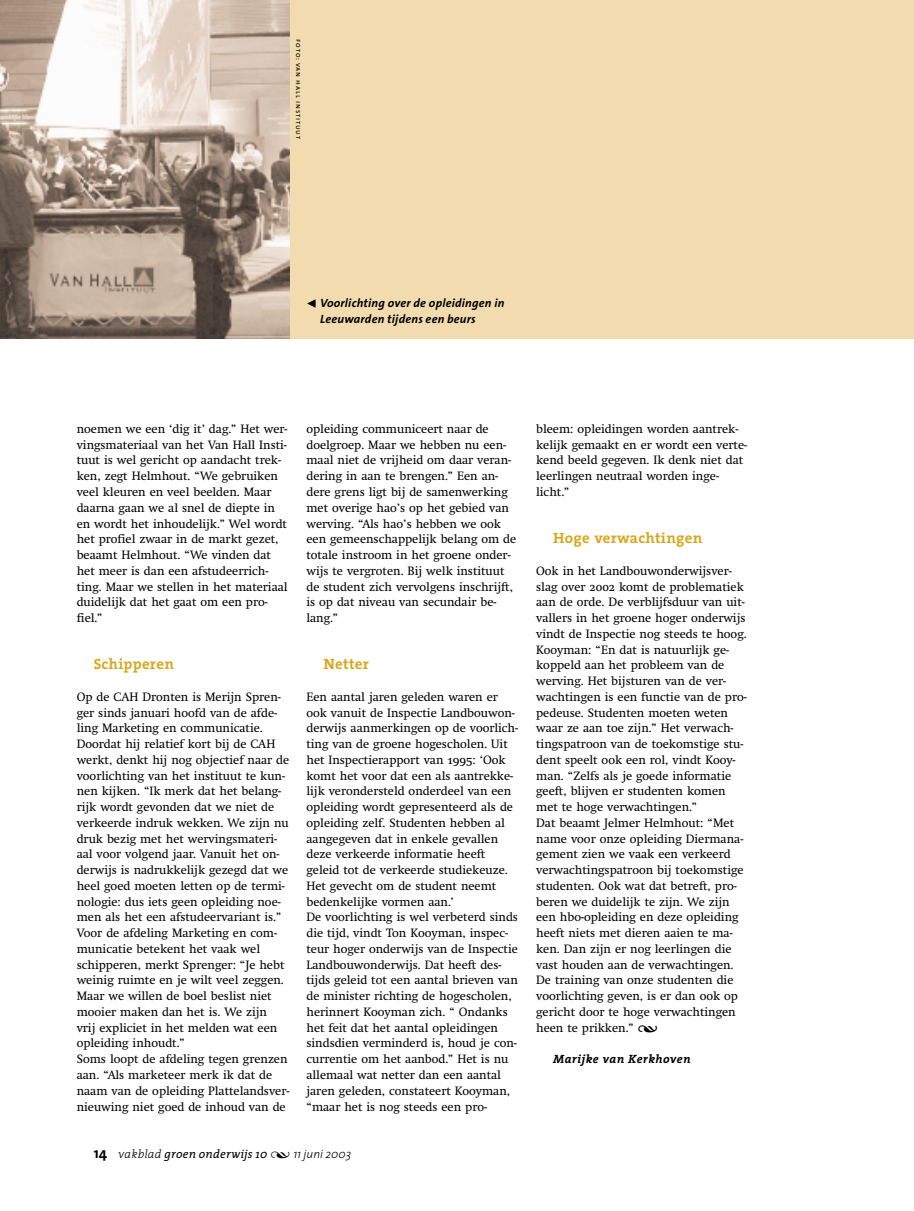
<style>
.page{position:relative;width:914px;height:1211px;background:#fff}
.page>*{position:absolute;margin:0;border:0;box-sizing:border-box;transform-origin:0 0}
.t1{font:700 15px "The Serif";letter-spacing:.02em;color:#d8a720}
.t2{font:12px/15.8px "Swift Special";color:#000}
.t3{font:italic 700 12px/15.8px "The Sans";letter-spacing:.02em;color:#000}
.t4{font:italic 12px "The Serif";letter-spacing:.02em;color:#000}
.t5{font:italic 700 12px "The Serif";letter-spacing:.035em;color:#000}
.t6{font:7.5px "The Sans Caps";letter-spacing:.115em;color:#000}
.s1{font-family:"The Sans Light Expert";font-weight:400;font-style:normal}
.s2{font-family:"The Sans";font-weight:700;font-style:normal;font-size:15px}
.s3{font-weight:300}
.s4{font-family:"The Serif Extra Light Expert";font-style:normal}
.s5{font-family:"The Sans";font-weight:300}
.s6{font-family:"The Serif Expert"}
</style>
<div class="page">
<div style="left:0;top:0;width:914px;height:339px;background:#f2dcaf"></div>
<img style="left:0;top:0;width:289px;height:338px">
<p class="t6" style="left:303px;top:39px;width:102px;rotate:90deg">foto: van hall instituut</p>
<p class="t3" style="left:320px;top:296px;width:186px;text-indent:-14px"><span class="s1">¯</span> Voorlichting over de opleidingen in<br>Leeuwarden tijdens een beurs</p>
<p class="t2" style="left:77px;top:422px;width:212px">noemen we een ‘dig it’ dag.” Het wer&shy;vingsmateriaal van het Van Hall Insti&shy;tuut is wel gericht op aandacht trek&shy;ken, zegt Helmhout. “We gebruiken veel kleuren en veel beelden. Maar daarna gaan we al snel de diepte in en wordt het inhoudelijk.” Wel wordt het profiel zwaar in de markt gezet, beaamt Helmhout. “We vinden dat het meer is dan een afstudeerrich&shy;ting. Maar we stellen in het materiaal duidelijk dat het gaat om een pro&shy;fiel.”</p>
<p class="t1" style="left:94px;top:659px;width:82px">Schipperen</p>
<p class="t2" style="left:77px;top:690px;width:214px">Op de CAH Dronten is Merijn Spren&shy;ger sinds januari hoofd van de afde&shy;ling Marketing en communicatie.<br>Doordat hij relatief kort bij de CAH werkt, denkt hij nog objectief naar de voorlichting van het instituut te kun&shy;nen kijken. “Ik merk dat het belang&shy;rijk wordt gevonden dat we niet de verkeerde indruk wekken. We zijn nu druk bezig met het wervingsmateri&shy;aal voor volgend jaar. Vanuit het on&shy;derwijs is nadrukkelijk gezegd dat we heel goed moeten letten op de termi&shy;nologie: dus iets geen opleiding noe&shy;men als het een afstudeervariant is.” Voor de afdeling Marketing en com&shy;municatie betekent het vaak wel schipperen, merkt Sprenger: “Je hebt weinig ruimte en je wilt veel zeggen.<br>Maar we willen de boel beslist niet mooier maken dan het is. We zijn<br>vrij expliciet in het melden wat een opleiding inhoudt.”<br>Soms loopt de afdeling tegen grenzen aan. “Als marketeer merk ik dat de naam van de opleiding Plattelandsver&shy;nieuwing niet goed de inhoud van de</p>
<p class="t2" style="left:306px;top:422px;width:211px">opleiding communiceert naar de doelgroep. Maar we hebben nu een&shy;maal niet de vrijheid om daar veran&shy;dering in aan te brengen.” Een an&shy;dere grens ligt bij de samenwerking met overige hao’s op het gebied van werving. “Als hao’s hebben we ook een gemeenschappelijk belang om de totale instroom in het groene onder&shy;wijs te vergroten. Bij welk instituut de student zich vervolgens inschrijft, is op dat niveau van secundair be&shy;lang.”</p>
<p class="t1" style="left:323px;top:659px;width:47px">Netter</p>
<p class="t2" style="left:306px;top:690px;width:213px">Een aantal jaren geleden waren er ook vanuit de Inspectie Landbouwon&shy;derwijs aanmerkingen op de voorlich&shy;ting van de groene hogescholen. Uit het Inspectierapport van 1995: ‘Ook komt het voor dat een als aantrekke&shy;lijk verondersteld onderdeel van een opleiding wordt gepresenteerd als de opleiding zelf. Studenten hebben al aangegeven dat in enkele gevallen deze verkeerde informatie heeft geleid tot de verkeerde studiekeuze.<br>Het gevecht om de student neemt bedenkelijke vormen aan.’<br>De voorlichting is wel verbeterd sinds die tijd, vindt Ton Kooyman, inspec&shy;teur hoger onderwijs van de Inspectie Landbouwonderwijs. Dat heeft des&shy;tijds geleid tot een aantal brieven van de minister richting de hogescholen, herinnert Kooyman zich. “ Ondanks het feit dat het aantal opleidingen sindsdien verminderd is, houd je con&shy;currentie om het aanbod.” Het is nu allemaal wat netter dan een aantal jaren geleden, constateert Kooyman, “maar het is nog steeds een pro-</p>
<p class="t4" style="left:94px;top:1149px;width:259px"><span class="s2">14</span> <span class="s3">vakblad</span> groen onderwijs 10 <span class="s4">Œ</span> <span class="s5">11 juni 2003</span></p>
<p class="t2" style="left:536px;top:422px;width:212px">bleem: opleidingen worden aantrek&shy;kelijk gemaakt en er wordt een verte&shy;kend beeld gegeven. Ik denk niet dat leerlingen neutraal worden inge&shy;licht.”</p>
<p class="t1" style="left:553px;top:533px;width:151px">Hoge verwachtingen</p>
<p class="t2" style="left:536px;top:564px;width:212px">Ook in het Landbouwonderwijsver&shy;slag over 2002 komt de problematiek aan de orde. De verblijfsduur van uit&shy;vallers in het groene hoger onderwijs vindt de Inspectie nog steeds te hoog.<br>Kooyman: “En dat is natuurlijk ge&shy;koppeld aan het probleem van de werving. Het bijsturen van de ver&shy;wachtingen is een functie van de pro&shy;pedeuse. Studenten moeten weten waar ze aan toe zijn.” Het verwach&shy;tingspatroon van de toekomstige stu&shy;dent speelt ook een rol, vindt Kooy&shy;man. “Zelfs als je goede informatie geeft, blijven er studenten komen met te hoge verwachtingen.”<br>Dat beaamt Jelmer Helmhout: “Met name voor onze opleiding Diermana&shy;gement zien we vaak een verkeerd verwachtingspatroon bij toekomstige studenten. Ook wat dat betreft, pro&shy;beren we duidelijk te zijn. We zijn een hbo-opleiding en deze opleiding heeft niets met dieren aaien te ma&shy;ken. Dan zijn er nog leerlingen die vast houden aan de verwachtingen.<br>De training van onze studenten die voorlichting geven, is er dan ook op gericht door te hoge verwachtingen heen te prikken.” <span class="s6">Œ</span></p>
<p class="t5" style="left:553px;top:1054px;width:139px">Marijke van Kerkhoven</p>
</div>
